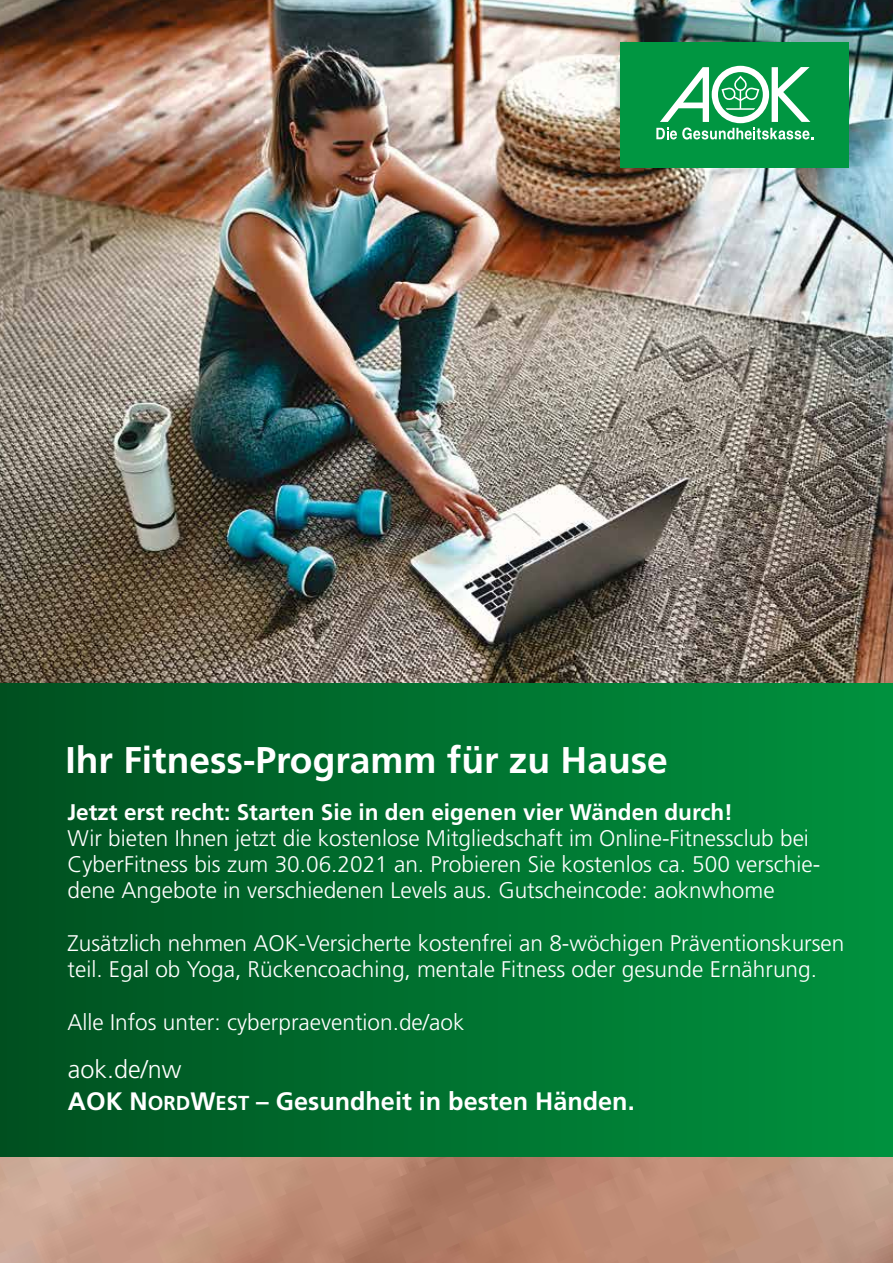
<style>
.page{position:relative;width:893px;height:1263px;background:#fff}
.page>*{position:absolute;margin:0;border:0;box-sizing:border-box;transform-origin:0 0}
.t1{font:700 37.2px "Frutiger LT Pro";color:#fff}
.t2{font:700 25.2px/32.2px "Frutiger LT Pro";color:#fff}
.t3{font:300 22.65px/26.2px "Frutiger LT Pro";color:#fff}
.t4{font:700 22.65px "Frutiger LT Pro";color:#fff}
.s1{font-weight:300}
.s2{font-size:20.25px}
</style>
<div class="page">
<img style="left:0;top:1157px;width:893px;height:106px">
<img style="left:0;top:0;width:893px;height:683px">
<div style="left:0;top:683px;width:893px;height:474px;background:linear-gradient(to right,#005020,#00933f)"></div>
<div style="left:620px;top:42px;width:229px;height:126px;background:#009641"></div>
<svg style="left:656px;top:66px;width:157px;height:74px"></svg>
<h1 class="t1" style="left:66px;top:738px;width:604px">Ihr Fitness-Programm für zu Hause</h1>
<p class="t4" style="left:67px;top:798px;width:667px">Jetzt erst recht: Starten Sie in den eigenen vier Wänden durch!</p>
<p class="t3" style="left:67px;top:825px;width:754px">Wir bieten Ihnen jetzt die kostenlose Mitgliedschaft im Online-Fitnessclub bei<br>CyberFitness bis zum 30.06.2021 an. Probieren Sie kostenlos ca. 500 verschie&shy;dene Angebote in verschiedenen Levels aus. Gutscheincode: aoknwhome</p>
<p class="t3" style="left:67px;top:930px;width:778px">Zusätzlich nehmen AOK-Versicherte kostenfrei an 8-wöchigen Präventionskursen teil. Egal ob Yoga, Rückencoaching, mentale Fitness oder gesunde Ernährung.</p>
<p class="t3" style="left:67px;top:1009px;width:398px">Alle Infos unter: cyberpraevention.de/aok</p>
<p class="t2" style="left:68px;top:1053px;width:568px"><span class="s1">aok.de/nw<br></span>AOK N<span class="s2">ORD</span>W<span class="s2">EST</span> – Gesundheit in besten Händen.</p>
</div>
